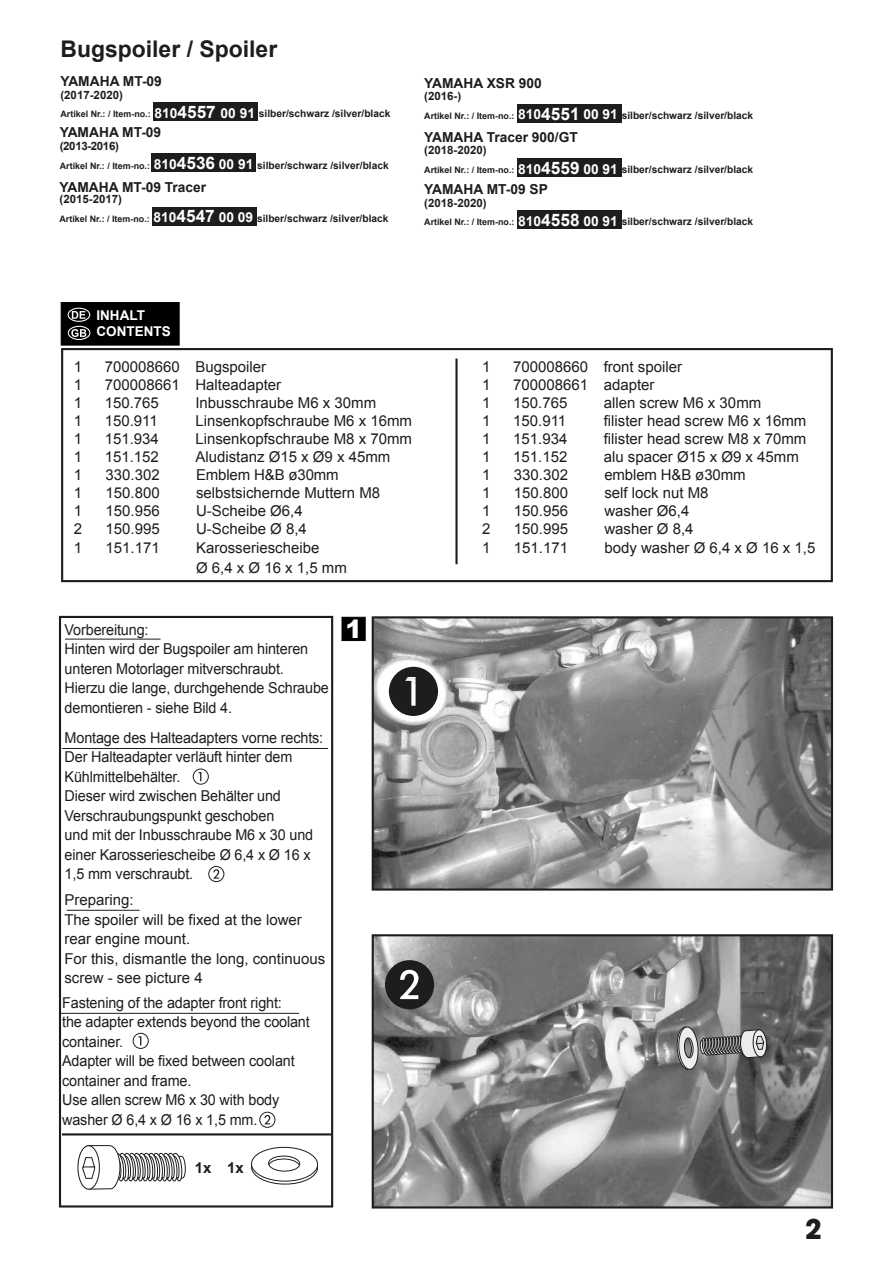
<style>
.page{position:relative;width:893px;height:1263px;background:#fff}
.page>*{position:absolute;margin:0;border:0;box-sizing:border-box;transform-origin:0 0}
.t1{font:700 27px "Avant Garde";color:#1d1d1b}
.t2{font:900 25.2px "Arial";color:#fff}
.t3{font:700 22.95px "Arial";color:#1d1d1b}
.t4{font:15px/19.5px "Arial";color:#1d1d1b}
.t5{font:15px/19.5px "Arial";color:#1d1d1b;scale:.96 1}
.t6{font:700 15px "Arial";color:#1d1d1b}
.t7{font:700 13.8px "Arial";color:#1d1d1b}
.t8{font:700 13.5px/16.2px "Arial";color:#fff}
.t9{font:700 11.55px "Arial";color:#1d1d1b}
.t10{font:700 11.55px "Arial";letter-spacing:-.03em;color:#1d1d1b}
.t11{font:700 10.2px "Arial";color:#1d1d1b}
.s1{font-size:8.85px}
.s2{font-size:13.8px;color:#fff}
.s3{font-size:17.25px;color:#fff}
</style>
<div class="page">
<img style="left:375px;top:937px;width:455px;height:268px">
<div style="left:372px;top:934px;width:461px;height:274px;border:2px solid #1d1d1b"></div>
<img style="left:375px;top:619px;width:455px;height:268px">
<div style="left:372px;top:616px;width:461px;height:274px;border:2px solid #1d1d1b"></div>
<svg style="left:389px;top:667px;width:49px;height:49px"></svg>
<svg style="left:193px;top:768px;width:16px;height:17px"></svg>
<svg style="left:385px;top:960px;width:49px;height:49px;background:#4d4d4c"></svg>
<svg style="left:208px;top:866px;width:16px;height:16px"></svg>
<hr style="left:455px;top:359px;width:3px;height:205px;background:#1d1d1b">
<div style="left:342px;top:617px;width:23px;height:24px;background:#000;border:1px solid #000"></div>
<div style="left:59px;top:616px;width:274px;height:591px;border:2px solid #1d1d1b"></div>
<hr style="left:62px;top:748px;width:266px;height:1px;background:#1d1d1b">
<hr style="left:62px;top:1133px;width:270px;height:2px;background:#1d1d1b">
<svg style="left:251px;top:1146px;width:67px;height:39px"></svg>
<svg style="left:77px;top:1145px;width:109px;height:45px"></svg>
<svg style="left:677px;top:1025px;width:90px;height:46px;background:#878787"></svg>
<hr style="left:65px;top:639px;width:96px;height:1px;background:#1d1d1b">
<svg style="left:133px;top:1033px;width:16px;height:16px"></svg>
<svg style="left:259px;top:1112px;width:16px;height:16px"></svg>
<hr style="left:59px;top:1013px;width:240px;height:1px;background:#1d1d1b">
<hr style="left:67px;top:910px;width:73px;height:1px;background:#1d1d1b">
<div style="left:61px;top:302px;width:118px;height:43px;background:#000"></div>
<div style="left:61px;top:348px;width:772px;height:234px;border:2px solid #1d1d1b"></div>
<div style="left:152px;top:154px;width:104px;height:18px;background:#1d1d1b"></div>
<div style="left:153px;top:103px;width:104px;height:18px;background:#1d1d1b"></div>
<div style="left:153px;top:207px;width:104px;height:18px;background:#1d1d1b"></div>
<div style="left:517px;top:104px;width:105px;height:18px;background:#1d1d1b"></div>
<div style="left:517px;top:158px;width:105px;height:19px;background:#1d1d1b"></div>
<div style="left:517px;top:210px;width:105px;height:19px;background:#1d1d1b"></div>
<svg style="left:72px;top:311px;width:13px;height:8px"></svg>
<div style="left:68px;top:308px;width:22px;height:14px;border:1px solid #fff;border-radius:50%"></div>
<svg style="left:71px;top:329px;width:15px;height:8px"></svg>
<div style="left:68px;top:326px;width:22px;height:14px;border:1px solid #fff;border-radius:50%"></div>
<h3 class="t3" style="left:60px;top:34px;width:218px">Bugspoiler / Spoiler</h3>
<p class="t7" style="left:60px;top:72px;width:103px">YAMAHA MT-09</p>
<p class="t9" style="left:60px;top:87px;width:64px">(2017-2020)</p>
<p class="t11" style="left:60px;top:107px;width:331px"><span class="s1">Artikel Nr.: / Item-no.:</span> <span class="s2">810</span><span class="s3">4557</span> <span class="s2">00 91</span> silber/schwarz /silver/black</p>
<p class="t7" style="left:60px;top:123px;width:103px">YAMAHA MT-09</p>
<p class="t10" style="left:60px;top:138px;width:61px">(2013-2016)</p>
<p class="t11" style="left:60px;top:158px;width:330px"><span class="s1">Artikel Nr.: / Item-no.:</span> <span class="s2">810</span><span class="s3">4536</span> <span class="s2">00 91</span> silber/schwarz /silver/black</p>
<p class="t7" style="left:60px;top:178px;width:148px">YAMAHA MT-09 Tracer</p>
<p class="t9" style="left:60px;top:191px;width:64px">(2015-2017)</p>
<p class="t11" style="left:60px;top:211px;width:330px"><span class="s1">Artikel Nr.: / Item-no.:</span> <span class="s2">810</span><span class="s3">4547</span> <span class="s2">00 09</span> silber/schwarz /silver/black</p>
<p class="t7" style="left:424px;top:74px;width:119px">YAMAHA XSR 900</p>
<p class="t9" style="left:424px;top:89px;width:38px">(2016-)</p>
<p class="t11" style="left:424px;top:109px;width:330px"><span class="s1">Artikel Nr.: / Item-no.:</span> <span class="s2">810</span><span class="s3">4551</span> <span class="s2">00 91</span> silber/schwarz /silver/black</p>
<p class="t7" style="left:424px;top:128px;width:155px">YAMAHA Tracer 900/GT</p>
<p class="t9" style="left:424px;top:143px;width:64px">(2018-2020)</p>
<p class="t11" style="left:424px;top:163px;width:330px"><span class="s1">Artikel Nr.: / Item-no.:</span> <span class="s2">810</span><span class="s3">4559</span> <span class="s2">00 91</span> silber/schwarz /silver/black</p>
<p class="t7" style="left:424px;top:180px;width:125px">YAMAHA MT-09 SP</p>
<p class="t9" style="left:424px;top:195px;width:64px">(2018-2020)</p>
<p class="t11" style="left:424px;top:215px;width:330px"><span class="s1">Artikel Nr.: / Item-no.:</span> <span class="s2">810</span><span class="s3">4558</span> <span class="s2">00 91</span> silber/schwarz /silver/black</p>
<p class="t8" style="left:96px;top:307px;width:76px">INHALT<br>CONTENTS</p>
<p class="t4" style="left:74px;top:357px;width:10px">1</p>
<p class="t4" style="left:105px;top:357px;width:163px">700008660 Bugspoiler</p>
<p class="t4" style="left:74px;top:375px;width:10px">1</p>
<p class="t4" style="left:105px;top:375px;width:178px">700008661 Halteadapter</p>
<p class="t4" style="left:74px;top:393px;width:10px">1</p>
<p class="t4" style="left:105px;top:393px;width:56px">150.765</p>
<p class="t4" style="left:195px;top:393px;width:182px">Inbusschraube M6 x 30mm</p>
<p class="t4" style="left:74px;top:411px;width:10px">1</p>
<p class="t4" style="left:105px;top:411px;width:55px">150.911</p>
<p class="t4" style="left:195px;top:411px;width:218px">Linsenkopfschraube M6 x 16mm</p>
<p class="t4" style="left:74px;top:429px;width:10px">1</p>
<p class="t4" style="left:105px;top:429px;width:56px">151.934</p>
<p class="t4" style="left:195px;top:429px;width:218px">Linsenkopfschraube M8 x 70mm</p>
<p class="t4" style="left:74px;top:447px;width:10px">1</p>
<p class="t4" style="left:105px;top:447px;width:56px">151.152</p>
<p class="t4" style="left:195px;top:447px;width:197px">Aludistanz Ø15 x Ø9 x 45mm</p>
<p class="t4" style="left:74px;top:465px;width:10px">1</p>
<p class="t4" style="left:106px;top:465px;width:56px">330.302</p>
<p class="t4" style="left:196px;top:465px;width:144px">Emblem H&amp;B ø30mm</p>
<p class="t4" style="left:74px;top:483px;width:10px">1</p>
<p class="t4" style="left:106px;top:483px;width:56px">150.800</p>
<p class="t4" style="left:196px;top:483px;width:186px">selbstsichernde Muttern M8</p>
<p class="t4" style="left:74px;top:501px;width:10px">1</p>
<p class="t4" style="left:106px;top:501px;width:56px">150.956</p>
<p class="t4" style="left:196px;top:501px;width:108px">U-Scheibe Ø6,4</p>
<p class="t4" style="left:74px;top:519px;width:10px">2</p>
<p class="t4" style="left:106px;top:519px;width:56px">150.995</p>
<p class="t4" style="left:196px;top:519px;width:112px">U-Scheibe Ø 8,4</p>
<p class="t4" style="left:74px;top:538px;width:10px">1</p>
<p class="t4" style="left:106px;top:538px;width:56px">151.171</p>
<p class="t4" style="left:196px;top:538px;width:152px">Karosseriescheibe<br>Ø 6,4 x Ø 16 x 1,5 mm</p>
<p class="t5" style="left:65px;top:620px;width:277px">Vorbereitung:<br>Hinten wird der Bugspoiler am hinteren unteren Motorlager mitverschraubt.<br>Hierzu die lange, durchgehende Schraube demontieren - siehe Bild 4.</p>
<p class="t5" style="left:65px;top:728px;width:271px">Montage des Halteadapters vorne rechts:<br>Der Halteadapter verläuft hinter dem<br>Kühlmittelbehälter.<br>Dieser wird zwischen Behälter und<br>Verschraubungspunkt geschoben<br>und mit der Inbusschraube M6 x 30 und einer Karosseriescheibe Ø 6,4 x Ø 16 x<br>1,5 mm verschraubt.</p>
<p class="t4" style="left:64px;top:890px;width:262px">Preparing:<br>The spoiler will be fixed at the lower rear engine mount.<br>For this, dismantle the long, continuous screw - see picture 4</p>
<p class="t5" style="left:62px;top:993px;width:259px">Fastening of the adapter front right:<br>the adapter extends beyond the coolant container.<br>Adapter will be fixed between coolant container and frame.<br>Use allen screw M6 x 30 with body washer Ø 6,4 x Ø 16 x 1,5 mm.</p>
<p class="t6" style="left:195px;top:1158px;width:18px">1x</p>
<p class="t6" style="left:227px;top:1158px;width:18px">1x</p>
<h2 class="t2" style="left:346px;top:611px;width:18px">1</h2>
<p class="t4" style="left:482px;top:357px;width:10px">1</p>
<p class="t4" style="left:513px;top:357px;width:170px">700008660 front spoiler</p>
<p class="t4" style="left:482px;top:375px;width:10px">1</p>
<p class="t4" style="left:513px;top:375px;width:143px">700008661 adapter</p>
<p class="t4" style="left:482px;top:393px;width:10px">1</p>
<p class="t4" style="left:513px;top:393px;width:56px">150.765</p>
<p class="t4" style="left:604px;top:393px;width:159px">allen screw M6 x 30mm</p>
<p class="t4" style="left:482px;top:411px;width:10px">1</p>
<p class="t4" style="left:513px;top:411px;width:55px">150.911</p>
<p class="t4" style="left:604px;top:411px;width:204px">filister head screw M6 x 16mm</p>
<p class="t4" style="left:482px;top:429px;width:10px">1</p>
<p class="t4" style="left:513px;top:429px;width:56px">151.934</p>
<p class="t4" style="left:604px;top:429px;width:204px">filister head screw M8 x 70mm</p>
<p class="t4" style="left:482px;top:447px;width:10px">1</p>
<p class="t4" style="left:513px;top:447px;width:56px">151.152</p>
<p class="t4" style="left:604px;top:447px;width:197px">alu spacer Ø15 x Ø9 x 45mm</p>
<p class="t4" style="left:482px;top:465px;width:10px">1</p>
<p class="t4" style="left:514px;top:465px;width:56px">330.302</p>
<p class="t4" style="left:604px;top:465px;width:143px">emblem H&amp;B ø30mm</p>
<p class="t4" style="left:482px;top:483px;width:10px">1</p>
<p class="t4" style="left:514px;top:483px;width:56px">150.800</p>
<p class="t4" style="left:604px;top:483px;width:106px">self lock nut M8</p>
<p class="t4" style="left:482px;top:501px;width:10px">1</p>
<p class="t4" style="left:514px;top:501px;width:56px">150.956</p>
<p class="t4" style="left:604px;top:501px;width:87px">washer Ø6,4</p>
<p class="t4" style="left:482px;top:519px;width:10px">2</p>
<p class="t4" style="left:514px;top:519px;width:56px">150.995</p>
<p class="t4" style="left:604px;top:519px;width:91px">washer Ø 8,4</p>
<p class="t4" style="left:482px;top:538px;width:10px">1</p>
<p class="t4" style="left:514px;top:538px;width:56px">151.171</p>
<p class="t4" style="left:604px;top:538px;width:212px">body washer Ø 6,4 x Ø 16 x 1,5</p>
<h1 class="t1" style="left:805px;top:1212px;width:18px">2</h1>
</div>
